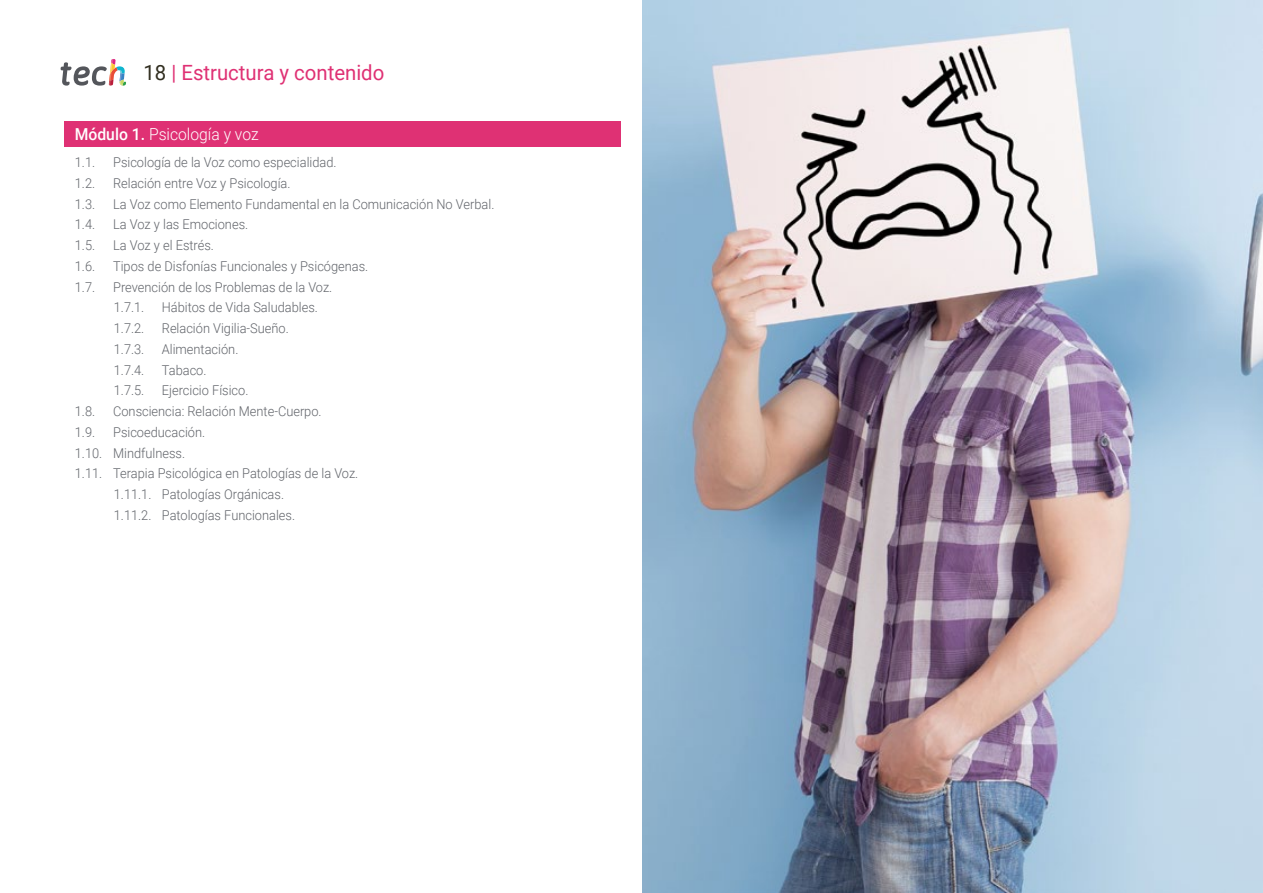
<style>
.page{position:relative;width:1263px;height:893px;background:#fff}
.page>*{position:absolute;margin:0;border:0;box-sizing:border-box;transform-origin:0 0}
.t1{font:21px "Roboto";color:#df3174}
.t2{font:300 16.5px "Roboto";color:#fff;scale:.95 1}
.t3{font:300 13.5px/20.7px "Roboto";color:#61646a;scale:.95 1}
.s1{color:#312e20}
.s2{font-weight:500}
</style>
<div class="page">
<img style="left:642px;top:0;width:621px;height:893px">
<div style="left:64px;top:121px;width:557px;height:25px;background:#df3174"></div>
<svg style="left:61px;top:59px;width:65px;height:27px"></svg>
<h1 class="t1" style="left:144px;top:57px;width:242px"><span class="s1">18</span> | Estructura y contenido</h1>
<p class="t2" style="left:75px;top:123px;width:195px"><span class="s2">Módulo 1.</span> Psicología y voz</p>
<p class="t3" style="left:75px;top:151px;width:23px">1.1.</p>
<p class="t3" style="left:113px;top:151px;width:237px">Psicología de la Voz como especialidad.</p>
<p class="t3" style="left:75px;top:172px;width:23px">1.2.</p>
<p class="t3" style="left:113px;top:172px;width:188px">Relación entre Voz y Psicología.</p>
<p class="t3" style="left:75px;top:193px;width:23px">1.3.</p>
<p class="t3" style="left:113px;top:193px;width:403px">La Voz como Elemento Fundamental en la Comunicación No Verbal.</p>
<p class="t3" style="left:75px;top:214px;width:23px">1.4.</p>
<p class="t3" style="left:113px;top:214px;width:144px">La Voz y las Emociones.</p>
<p class="t3" style="left:75px;top:234px;width:23px">1.5.</p>
<p class="t3" style="left:113px;top:234px;width:108px">La Voz y el Estrés.</p>
<p class="t3" style="left:75px;top:255px;width:23px">1.6.</p>
<p class="t3" style="left:113px;top:255px;width:270px">Tipos de Disfonías Funcionales y Psicógenas.</p>
<p class="t3" style="left:75px;top:276px;width:23px">1.7.</p>
<p class="t3" style="left:113px;top:276px;width:232px">Prevención de los Problemas de la Voz.<br>1.7.1.</p>
<p class="t3" style="left:162px;top:297px;width:166px">Hábitos de Vida Saludables.</p>
<p class="t3" style="left:114px;top:317px;width:34px">1.7.2.</p>
<p class="t3" style="left:162px;top:317px;width:135px">Relación Vigilia-Sueño.</p>
<p class="t3" style="left:114px;top:338px;width:34px">1.7.3.</p>
<p class="t3" style="left:162px;top:338px;width:82px">Alimentación.</p>
<p class="t3" style="left:114px;top:359px;width:34px">1.7.4.</p>
<p class="t3" style="left:162px;top:359px;width:49px">Tabaco.</p>
<p class="t3" style="left:114px;top:380px;width:34px">1.7.5.</p>
<p class="t3" style="left:162px;top:380px;width:93px">Ejercicio Físico.</p>
<p class="t3" style="left:75px;top:400px;width:23px">1.8.</p>
<p class="t3" style="left:113px;top:400px;width:221px">Consciencia: Relación Mente-Cuerpo.</p>
<p class="t3" style="left:75px;top:421px;width:23px">1.9.</p>
<p class="t3" style="left:113px;top:421px;width:98px">Psicoeducación.</p>
<p class="t3" style="left:75px;top:442px;width:118px">1.10. Mindfulness.</p>
<p class="t3" style="left:75px;top:463px;width:300px">1.11. Terapia Psicológica en Patologías de la Voz.</p>
<p class="t3" style="left:114px;top:483px;width:181px">1.11.1. Patologías Orgánicas.</p>
<p class="t3" style="left:114px;top:504px;width:192px">1.11.2. Patologías Funcionales.</p>
</div>
